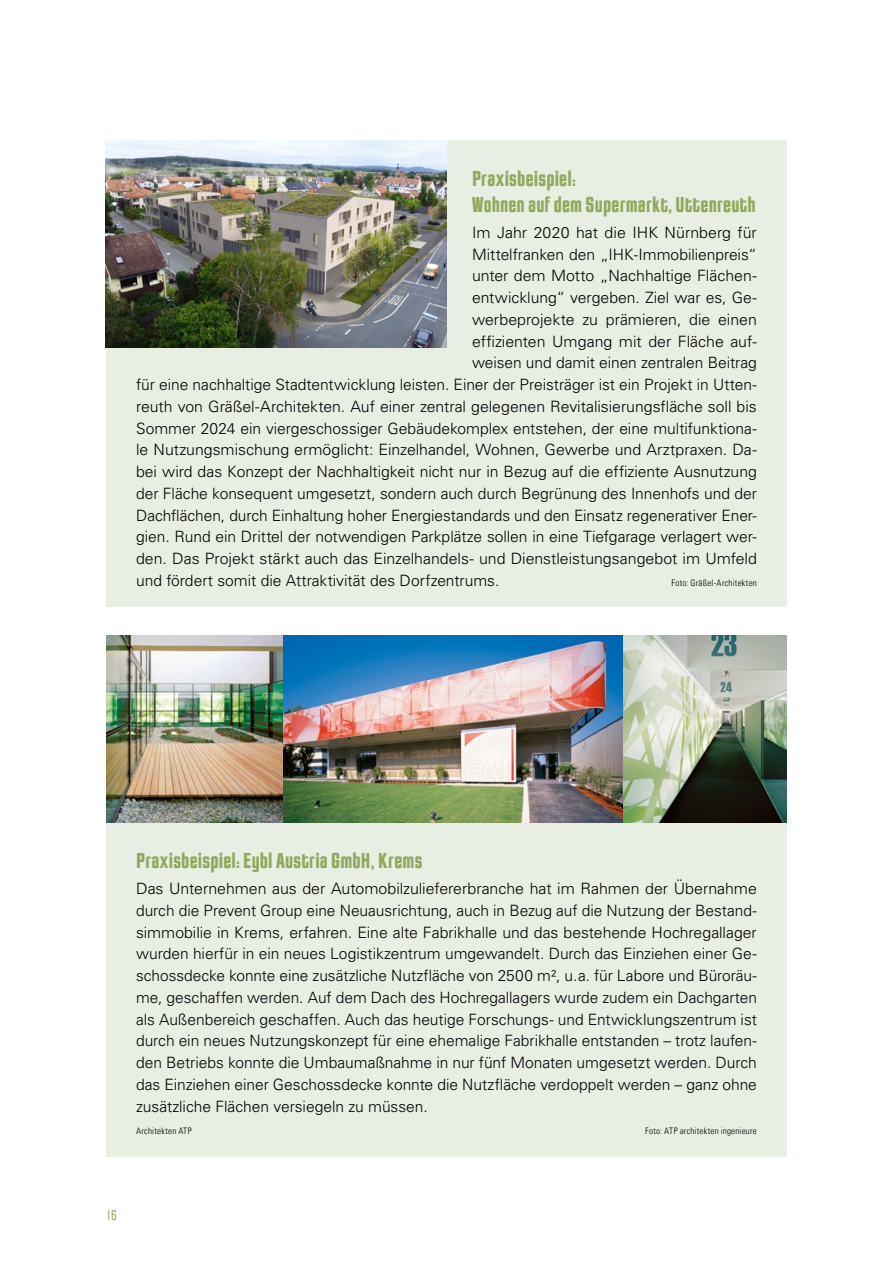
<style>
.page{position:relative;width:893px;height:1263px;background:#fff}
.page>*{position:absolute;margin:0;border:0;box-sizing:border-box;transform-origin:0 0}
.t1{font:700 22.5px/26.2px "Jay Gothic URW";letter-spacing:.01em;color:#91a85d}
.t2{font:300 15.6px/21.8px "Univers LT";letter-spacing:-.005em;color:#000;text-align:justify}
.t3{font:300 15px "Jay Gothic URW";color:#91a85d}
.t4{font:9px "Univers Com 47 Light Cond";letter-spacing:.025em;color:#000}
</style>
<div class="page">
<div style="left:106px;top:140px;width:681px;height:467px;background:#e9eee3"></div>
<div style="left:106px;top:823px;width:681px;height:334px;background:#e9eee3"></div>
<img style="left:106px;top:635px;width:178px;height:188px">
<img style="left:284px;top:635px;width:503px;height:188px">
<img style="left:105px;top:140px;width:341px;height:208px">
<h1 class="t1" style="left:472px;top:166px;width:285px">Praxisbeispiel:<br>Wohnen auf dem Supermarkt, Uttenreuth</h1>
<p class="t2" style="left:472px;top:222px;width:286px">Im Jahr 2020 hat die IHK Nürnberg für</p>
<p class="t2" style="left:472px;top:243px;width:286px">Mittelfranken den „IHK-Immobilienpreis“</p>
<p class="t2" style="left:472px;top:265px;width:286px">unter dem Motto „Nachhaltige Flächen-</p>
<p class="t2" style="left:472px;top:287px;width:286px">entwicklung“ vergeben. Ziel war es, Ge-</p>
<p class="t2" style="left:472px;top:309px;width:286px">werbeprojekte zu prämieren, die einen</p>
<p class="t2" style="left:472px;top:330px;width:286px">effizienten Umgang mit der Fläche auf-</p>
<p class="t2" style="left:472px;top:352px;width:286px">weisen und damit einen zentralen Beitrag</p>
<p class="t2" style="left:136px;top:374px;width:622px">für eine nachhaltige Stadtentwicklung leisten. Einer der Preisträger ist ein Projekt in Utten-</p>
<p class="t2" style="left:136px;top:396px;width:622px">reuth von Gräßel-Architekten. Auf einer zentral gelegenen Revitalisierungsfläche soll bis</p>
<p class="t2" style="left:136px;top:417px;width:622px">Sommer 2024 ein viergeschossiger Gebäudekomplex entstehen, der eine multifunktiona-</p>
<p class="t2" style="left:136px;top:439px;width:622px">le Nutzungsmischung ermöglicht: Einzelhandel, Wohnen, Gewerbe und Arztpraxen. Da-</p>
<p class="t2" style="left:136px;top:461px;width:622px">bei wird das Konzept der Nachhaltigkeit nicht nur in Bezug auf die effiziente Ausnutzung</p>
<p class="t2" style="left:136px;top:483px;width:622px">der Fläche konsequent umgesetzt, sondern auch durch Begrünung des Innenhofs und der</p>
<p class="t2" style="left:136px;top:504px;width:622px">Dachflächen, durch Einhaltung hoher Energiestandards und den Einsatz regenerativer Ener-</p>
<p class="t2" style="left:136px;top:526px;width:622px">gien. Rund ein Drittel der notwendigen Parkplätze sollen in eine Tiefgarage verlagert wer-</p>
<p class="t2" style="left:136px;top:548px;width:622px">den. Das Projekt stärkt auch das Einzelhandels- und Dienstleistungsangebot im Umfeld</p>
<p class="t2" style="left:136px;top:570px;width:365px">und fördert somit die Attraktivität des Dorfzentrums.</p>
<p class="t4" style="left:672px;top:577px;width:87px">Foto: Gräßel-Architekten</p>
<h1 class="t1" style="left:136px;top:848px;width:288px">Praxisbeispiel: Eybl Austria GmbH, Krems</h1>
<p class="t2" style="left:136px;top:878px;width:622px">Das Unternehmen aus der Automobilzuliefererbranche hat im Rahmen der Übernahme durch die Prevent Group eine Neuausrichtung, auch in Bezug auf die Nutzung der Bestand&shy;simmobilie in Krems, erfahren. Eine alte Fabrikhalle und das bestehende Hochregallager wurden hierfür in ein neues Logistikzentrum umgewandelt. Durch das Einziehen einer Ge&shy;schossdecke konnte eine zusätzliche Nutzfläche von 2500 m², u.a. für Labore und Büroräu&shy;me, geschaffen werden. Auf dem Dach des Hochregallagers wurde zudem ein Dachgarten als Außenbereich geschaffen. Auch das heutige Forschungs- und Entwicklungszentrum ist durch ein neues Nutzungskonzept für eine ehemalige Fabrikhalle entstanden – trotz laufen&shy;den Betriebs konnte die Umbaumaßnahme in nur fünf Monaten umgesetzt werden. Durch das Einziehen einer Geschossdecke konnte die Nutzfläche verdoppelt werden – ganz ohne zusätzliche Flächen versiegeln zu müssen.</p>
<p class="t4" style="left:136px;top:1125px;width:57px">Architekten ATP</p>
<p class="t4" style="left:645px;top:1125px;width:113px">Foto: ATP architekten ingenieure</p>
<p class="t3" style="left:106px;top:1207px;width:12px">16</p>
</div>
